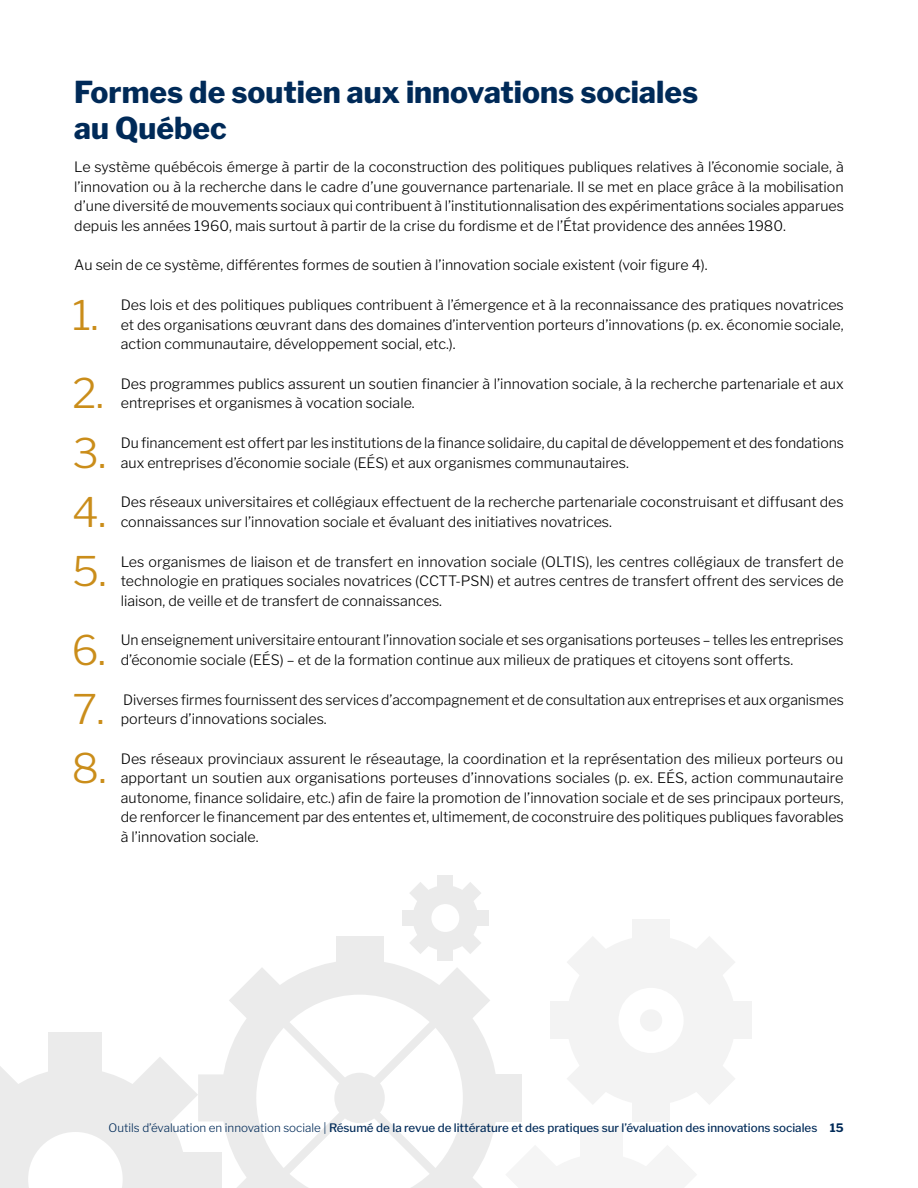
<style>
.page{position:relative;width:918px;height:1188px;background:#fff}
.page>*{position:absolute;margin:0;border:0;box-sizing:border-box;transform-origin:0 0}
.t1{font:300 40.5px "Libre Franklin";color:#ca8d1a}
.t2{font:800 30px/36px "Libre Franklin";color:#002a58}
.t3{font:300 14.25px/19.5px "Libre Franklin";color:#000}
.t4{font:500 11.7px "Libre Franklin";color:#002a58}
.s1{font-weight:300}
.s2{font-weight:700}
</style>
<div class="page">
<div style="left:179px;top:1152px;width:43px;height:36px;background:#ebebeb"></div>
<div style="left:48px;top:1033px;width:54px;height:42px;background:#ebebeb"></div>
<svg style="left:0;top:1057px;width:198px;height:131px"></svg>
<svg style="left:223px;top:960px;width:275px;height:182px"></svg>
<div style="left:489px;top:1074px;width:32px;height:47px;background:#ebebeb"></div>
<div style="left:198px;top:1074px;width:32px;height:47px;background:#ebebeb"></div>
<div style="left:336px;top:936px;width:47px;height:33px;background:#ebebeb"></div>
<svg style="left:229px;top:967px;width:261px;height:221px"></svg>
<div style="left:580px;top:1126px;width:42px;height:33px;background:#f1f1f1"></div>
<div style="left:476px;top:910px;width:13px;height:16px;background:#ebebeb"></div>
<div style="left:437px;top:949px;width:16px;height:12px;background:#ebebeb"></div>
<div style="left:402px;top:910px;width:13px;height:16px;background:#ebebeb"></div>
<div style="left:437px;top:875px;width:16px;height:12px;background:#ebebeb"></div>
<svg style="left:410px;top:882px;width:71px;height:72px"></svg>
<div style="left:723px;top:1002px;width:29px;height:37px;background:#eee"></div>
<div style="left:632px;top:1092px;width:38px;height:29px;background:#eee"></div>
<div style="left:550px;top:1002px;width:29px;height:37px;background:#eee"></div>
<div style="left:632px;top:919px;width:38px;height:30px;background:#eee"></div>
<svg style="left:567px;top:937px;width:169px;height:167px"></svg>
<div style="left:640px;top:1009px;width:22px;height:23px;background:#eee;border-radius:50%"></div>
<h2 class="t2" style="left:74px;top:72px;width:625px">Formes de soutien aux innovations sociales au Québec</h2>
<p class="t3" style="left:74px;top:156px;width:771px;text-align:justify">Le système québécois émerge à partir de la coconstruction des politiques publiques relatives à l’économie sociale, à l’innovation ou à la recherche dans le cadre d’une gouvernance partenariale. Il se met en place grâce à la mobilisation d’une diversité de mouvements sociaux qui contribuent à l’institutionnalisation des expérimentations sociales apparues depuis les années 1960, mais surtout à partir de la crise du fordisme et de l’État providence des années 1980.</p>
<p class="t3" style="left:74px;top:254px;width:635px">Au sein de ce système, différentes formes de soutien à l’innovation sociale existent (voir figure 4).</p>
<h1 class="t1" style="left:72px;top:283px;width:28px">1.</h1>
<p class="t3" style="left:121px;top:294px;width:725px;text-align:justify">Des lois et des politiques publiques contribuent à l’émergence et à la reconnaissance des pratiques novatrices et des organisations œuvrant dans des domaines d’intervention porteurs d’innovations (p. ex. économie sociale, action communautaire, développement social, etc.).</p>
<h1 class="t1" style="left:72px;top:362px;width:34px">2.</h1>
<p class="t3" style="left:121px;top:373px;width:725px">Des programmes publics assurent un soutien financier à l’innovation sociale, à la recherche partenariale et aux entreprises et organismes à vocation sociale.</p>
<h1 class="t1" style="left:72px;top:421px;width:35px">3.</h1>
<p class="t3" style="left:121px;top:432px;width:725px">Du financement est offert par les institutions de la finance solidaire, du capital de développement et des fondations aux entreprises d’économie sociale (EÉS) et aux organismes communautaires.</p>
<h1 class="t1" style="left:72px;top:481px;width:36px">4.</h1>
<p class="t3" style="left:121px;top:491px;width:725px">Des réseaux universitaires et collégiaux effectuent de la recherche partenariale coconstruisant et diffusant des connaissances sur l’innovation sociale et évaluant des initiatives novatrices.</p>
<h1 class="t1" style="left:72px;top:540px;width:36px">5.</h1>
<p class="t3" style="left:121px;top:550px;width:725px;text-align:justify">Les organismes de liaison et de transfert en innovation sociale (OLTIS), les centres collégiaux de transfert de technologie en pratiques sociales novatrices (CCTT-PSN) et autres centres de transfert offrent des services de liaison, de veille et de transfert de connaissances.</p>
<h1 class="t1" style="left:71px;top:619px;width:36px">6.</h1>
<p class="t3" style="left:121px;top:629px;width:724px">Un enseignement universitaire entourant l’innovation sociale et ses organisations porteuses – telles les entreprises d’économie sociale (EÉS) – et de la formation continue aux milieux de pratiques et citoyens sont offerts.</p>
<h1 class="t1" style="left:72px;top:678px;width:34px">7.</h1>
<p class="t3" style="left:121px;top:688px;width:725px">Diverses firmes fournissent des services d’accompagnement et de consultation aux entreprises et aux organismes porteurs d’innovations sociales.</p>
<h1 class="t1" style="left:72px;top:737px;width:37px">8.</h1>
<p class="t3" style="left:121px;top:748px;width:725px;text-align:justify">Des réseaux provinciaux assurent le réseautage, la coordination et la représentation des milieux porteurs ou apportant un soutien aux organisations porteuses d’innovations sociales (p. ex. EÉS, action communautaire autonome, finance solidaire, etc.) afin de faire la promotion de l’innovation sociale et de ses principaux porteurs, de renforcer le financement par des ententes et, ultimement, de coconstruire des politiques publiques favorables à l’innovation sociale.</p>
<p class="t4" style="left:109px;top:1119px;width:737px"><span class="s1">Outils d’évaluation en innovation sociale |</span> Résumé de la revue de littérature et des pratiques sur l’évaluation des innovations sociales <span class="s2">15</span></p>
</div>
